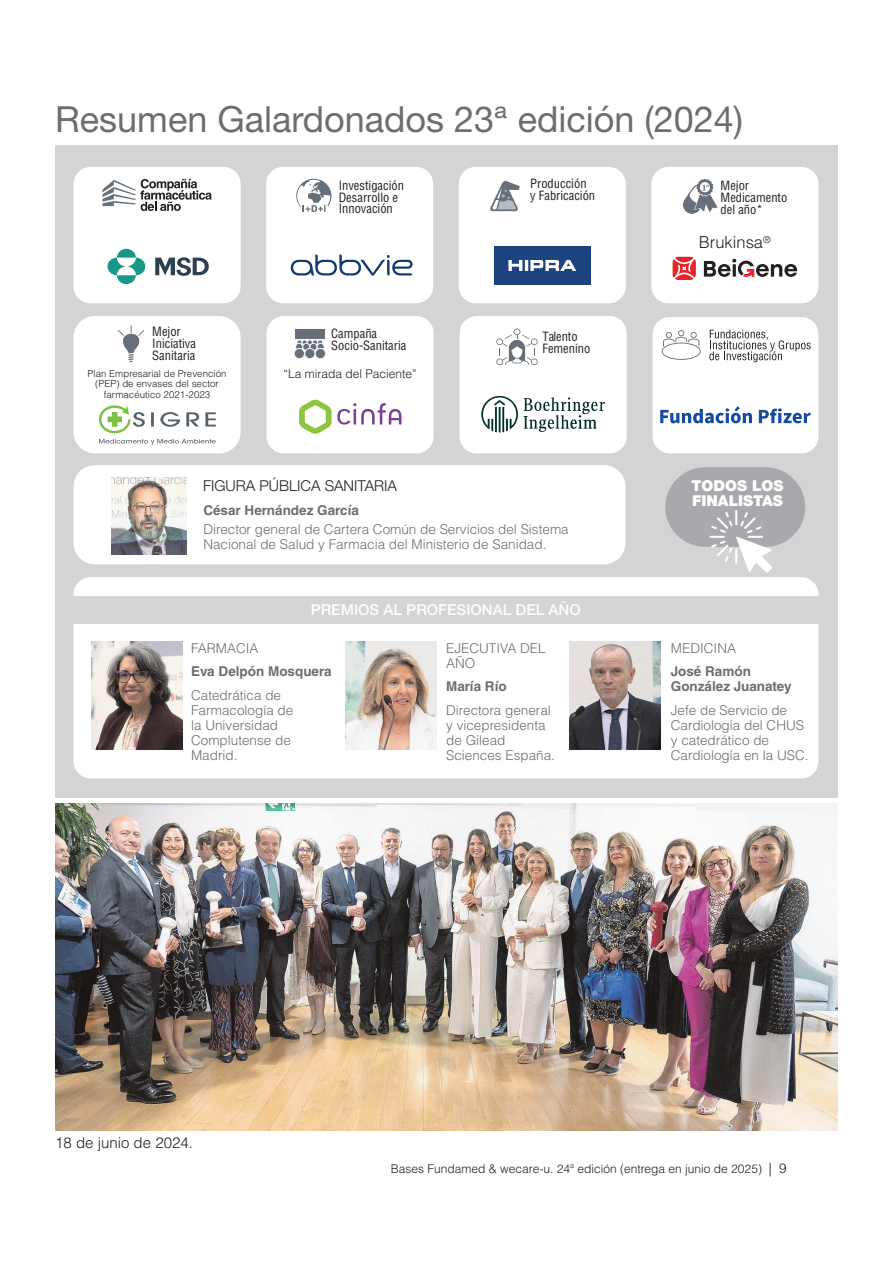
<style>
.page{position:relative;width:893px;height:1263px;background:#fff}
.page>*{position:absolute;margin:0;border:0;box-sizing:border-box;transform-origin:0 0}
.t1{font:36px "Helvetica Neue LT Std";color:#6c6d70}
.t2{font:300 16.5px "Helvetica LT Std";color:#231f20}
.t3{font:500 15px "Helvetica Neue LT Std";color:#fff}
.t4{font:300 15px "Helvetica Neue LT Std";color:#231f20}
.t5{font:900 15px/15px "Helvetica Neue LT Std";color:#fff}
.t6{font:300 15px "Helvetica LT Std";color:#231f20}
.t7{font:300 13.5px/15px "Helvetica LT Std";color:#6c6d70}
.t8{font:700 13.5px/15px "Helvetica LT Std";color:#6c6d70}
.t9{font:condensed 12.45px/11.9px "Helvetica LT Std";color:#231f20}
.t10{font:300 12px "Helvetica LT Std";color:#231f20}
.t11{font:300 9.75px/10.5px "Helvetica LT Std";color:#231f20;text-align:center}
.s1{font-size:13.5px}
</style>
<div class="page">
<div style="left:55px;top:146px;width:783px;height:652px;background:#d2d5d4"></div>
<div style="left:74px;top:465px;width:551px;height:99px;background:#fff;border-radius:21px"></div>
<div style="left:266px;top:167px;width:167px;height:136px;background:#fff;border-radius:17px"></div>
<svg style="left:291px;top:254px;width:122px;height:22px"></svg>
<svg style="left:296px;top:179px;width:35px;height:33px"></svg>
<div style="left:74px;top:167px;width:167px;height:136px;background:#fff;border-radius:17px"></div>
<svg style="left:107px;top:249px;width:38px;height:35px"></svg>
<svg style="left:155px;top:257px;width:54px;height:19px"></svg>
<svg style="left:102px;top:179px;width:110px;height:32px"></svg>
<div style="left:651px;top:167px;width:167px;height:136px;background:#fff;border-radius:17px"></div>
<svg style="left:673px;top:257px;width:23px;height:23px"></svg>
<svg style="left:704px;top:259px;width:93px;height:18px"></svg>
<svg style="left:683px;top:179px;width:35px;height:35px"></svg>
<div style="left:460px;top:316px;width:167px;height:137px;background:#fff;border-radius:17px"></div>
<svg style="left:524px;top:397px;width:81px;height:35px"></svg>
<svg style="left:481px;top:396px;width:37px;height:36px"></svg>
<svg style="left:496px;top:328px;width:42px;height:37px"></svg>
<div style="left:74px;top:577px;width:744px;height:201px;background:#fff;border-radius:17px"></div>
<div style="left:74px;top:596px;width:744px;height:27px;background:#d2d5d4"></div>
<img style="left:570px;top:641px;width:90px;height:109px">
<img style="left:112px;top:478px;width:74px;height:77px">
<img style="left:346px;top:641px;width:91px;height:109px">
<img style="left:91px;top:641px;width:91px;height:109px">
<div style="left:74px;top:316px;width:167px;height:137px;background:#fff;border-radius:21px"></div>
<svg style="left:99px;top:405px;width:117px;height:28px"></svg>
<svg style="left:99px;top:439px;width:117px;height:6px"></svg>
<svg style="left:118px;top:325px;width:26px;height:37px"></svg>
<div style="left:653px;top:317px;width:165px;height:136px;background:#fff;border-radius:17px"></div>
<svg style="left:660px;top:406px;width:92px;height:17px"></svg>
<svg style="left:759px;top:408px;width:52px;height:15px"></svg>
<div style="left:267px;top:316px;width:167px;height:137px;background:#fff;border-radius:17px"></div>
<svg style="left:337px;top:403px;width:64px;height:22px"></svg>
<svg style="left:299px;top:400px;width:32px;height:34px"></svg>
<svg style="left:297px;top:340px;width:26px;height:5px"></svg>
<div style="left:296px;top:343px;width:7px;height:7px;background:#67707a;border-radius:50%"></div>
<div style="left:295px;top:343px;width:8px;height:7px;border:1px solid #f5f4ef;border-radius:50%"></div>
<div style="left:303px;top:343px;width:7px;height:7px;background:#67707a;border-radius:50%"></div>
<div style="left:303px;top:343px;width:7px;height:7px;border:1px solid #f5f4ef;border-radius:50%"></div>
<div style="left:310px;top:343px;width:7px;height:7px;background:#67707a;border-radius:50%"></div>
<div style="left:310px;top:343px;width:7px;height:7px;border:1px solid #f5f4ef;border-radius:50%"></div>
<div style="left:317px;top:343px;width:7px;height:7px;background:#67707a;border-radius:50%"></div>
<div style="left:317px;top:343px;width:7px;height:7px;border:1px solid #f5f4ef;border-radius:50%"></div>
<div style="left:294px;top:348px;width:10px;height:11px;background:#67707a;border-radius:50%"></div>
<div style="left:294px;top:348px;width:11px;height:11px;border:1px solid #f5f4ef;border-radius:50%"></div>
<div style="left:305px;top:348px;width:10px;height:11px;background:#67707a;border-radius:50%"></div>
<div style="left:305px;top:348px;width:10px;height:11px;border:1px solid #f5f4ef;border-radius:50%"></div>
<div style="left:315px;top:348px;width:11px;height:11px;background:#67707a;border-radius:50%"></div>
<div style="left:315px;top:348px;width:11px;height:11px;border:1px solid #f5f4ef;border-radius:50%"></div>
<div style="left:295px;top:329px;width:30px;height:9px;background:#67707a"></div>
<img style="left:55px;top:804px;width:783px;height:326px">
<div style="left:459px;top:167px;width:167px;height:136px;background:#fff;border-radius:17px"></div>
<div style="left:494px;top:246px;width:96px;height:39px;background:#1c4280"></div>
<svg style="left:508px;top:260px;width:68px;height:11px"></svg>
<svg style="left:490px;top:180px;width:30px;height:31px"></svg>
<svg style="left:709px;top:330px;width:102px;height:32px"></svg>
<svg style="left:662px;top:330px;width:39px;height:30px"></svg>
<div style="left:665px;top:467px;width:140px;height:80px;background:#a8a9ad;border-radius:40px"></div>
<svg style="left:709px;top:510px;width:63px;height:63px"></svg>
<h1 class="t1" style="left:55px;top:98px;width:689px">Resumen Galardonados 23ª edición (2024)</h1>
<p class="t9" style="left:530px;top:178px;width:66px">Producción y Fabricación</p>
<p class="t9" style="left:339px;top:180px;width:67px;line-height:11.2px">Investigación<br>Desarrollo e<br>Innovación</p>
<p class="t9" style="left:721px;top:179px;width:68px">Mejor<br>Medicamento del año*</p>
<p class="t9" style="left:152px;top:326px;width:45px">Mejor<br>Iniciativa<br>Sanitaria</p>
<p class="t11" style="left:88px;top:368px;width:140px">Plan Empresarial de Prevención (PEP) de envases del sector farmacéutico 2021-2023</p>
<p class="t9" style="left:331px;top:327px;width:77px">Campaña<br>Socio-Sanitaria</p>
<p class="t10" style="left:283px;top:366px;width:135px">“La mirada del Paciente”</p>
<p class="t4" style="left:203px;top:476px;width:196px">FIGURA PÚBLICA SANITARIA</p>
<p class="t9" style="left:542px;top:330px;width:49px">Talento<br>Femenino</p>
<p class="t8" style="left:203px;top:502px;width:157px">César Hernández García</p>
<p class="t7" style="left:203px;top:521px;width:367px">Director general de Cartera Común de Servicios del Sistema<br>Nacional de Salud y Farmacia del Ministerio de Sanidad.</p>
<p class="t3" style="left:311px;top:601px;width:272px">PREMIOS AL PROFESIONAL DEL AÑO</p>
<p class="t7" style="left:446px;top:640px;width:101px">EJECUTIVA DEL<br>AÑO</p>
<p class="t8" style="left:446px;top:679px;width:62px">María Río</p>
<p class="t7" style="left:446px;top:702px;width:110px">Directora general y vicepresidenta de Gilead<br>Sciences España.</p>
<p class="t7" style="left:191px;top:640px;width:69px">FARMACIA</p>
<p class="t8" style="left:191px;top:664px;width:142px">Eva Delpón Mosquera</p>
<p class="t7" style="left:191px;top:687px;width:104px">Catedrática de<br>Farmacología de la Universidad<br>Complutense de<br>Madrid.</p>
<p class="t2" style="left:699px;top:232px;width:73px">Brukinsa<sup>®</sup></p>
<p class="t5" style="left:691px;top:478px;width:93px">TODOS LOS<br>FINALISTAS</p>
<p class="t7" style="left:671px;top:640px;width:67px">MEDICINA</p>
<p class="t8" style="left:671px;top:664px;width:122px">José Ramón<br>González Juanatey</p>
<p class="t7" style="left:671px;top:702px;width:139px">Jefe de Servicio de<br>Cardiología del CHUS y catedrático de<br>Cardiología en la USC.</p>
<p class="t6" style="left:55px;top:1134px;width:139px">18 de junio de 2024.</p>
<p class="t10" style="left:391px;top:1161px;width:397px">Bases Fundamed &amp; wecare-u. 24ª edición (entrega en junio de 2025) <span class="s1">| 9</span></p>
</div>
